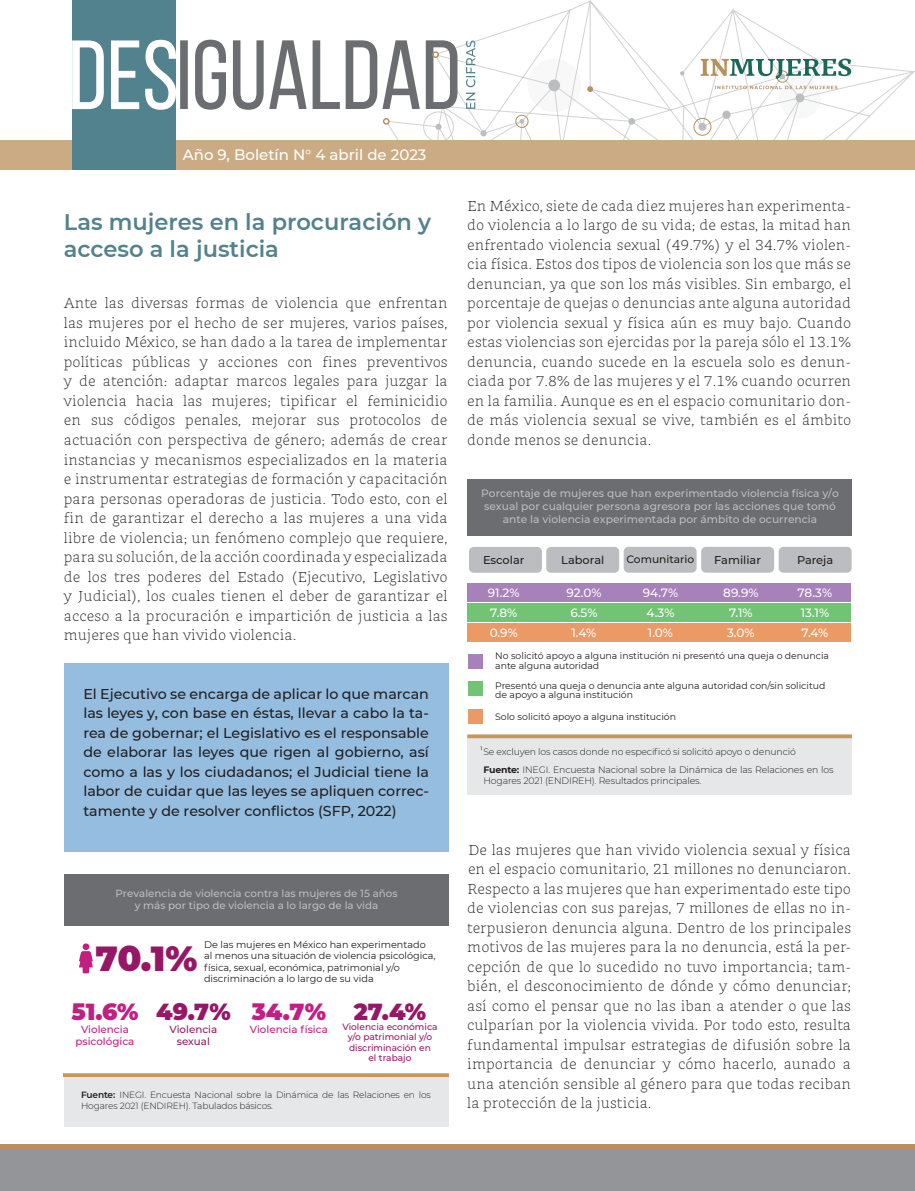
<style>
.page{position:relative;width:915px;height:1191px;background:#fff}
.page>*{position:absolute;margin:0;border:0;box-sizing:border-box;transform-origin:0 0}
.t1{font:900 34.8px "Montserrat";color:#961765}
.t2{font:900 23.25px "Montserrat";color:#c21f83}
.t3{font:900 23.25px "Montserrat";color:#961765}
.Titulo_1{font:600 22.5px/27px "Montserrat";color:#52828d}
.t4{font:500 15px "Montserrat";color:#fff}
.Cuerpo{font:300 14.25px/19.5px "GMX";color:#231f20;text-align:justify}
.Titulo_1-2{font:300 14.25px/19.5px "GMX";color:#231f20;text-align:justify}
.Cuerpo-2{font:500 14.25px/19.5px "Montserrat";color:#231f20;text-align:justify}
.t5{font:500 12px/20px "Montserrat";color:#fff;text-align:center}
.t6{font:500 11.4px "Montserrat";color:#231f20}
.t7{font:500 10.65px/12.8px "Montserrat";color:#bcbdc0;text-align:center}
.t8{font:500 10.65px "Montserrat";color:#231f20}
.t9{font:500 10.35px/12.3px "Montserrat";color:#bcbdc0;text-align:center}
.t10{font:500 10.35px/12.9px "Montserrat";color:#c21f83;text-align:center}
.t11{font:500 10.35px/12.9px "Montserrat";color:#961765;text-align:center}
.t12{font:9.6px/11.6px "Montserrat";color:#231f20}
.t13{font:9.3px/9.3px "Montserrat";color:#231f20}
.t14{font:300 9.3px/17.9px "Montserrat";letter-spacing:-.015em;color:#231f20}
.t15{font:300 9px/10.8px "Montserrat";letter-spacing:-.015em;color:#231f20}
.t16{font:500 9px/10.4px "Montserrat";color:#961765;text-align:center}
.s1{font-weight:600}
.s2{font-weight:700}
</style>
<div class="page">
<div style="left:0;top:1149px;width:914px;height:42px;background:#939598"></div>
<div style="left:0;top:1143px;width:914px;height:6px;background:#b7905d"></div>
<svg style="left:388px;top:0;width:526px;height:140px"></svg>
<svg style="left:435px;top:124px;width:6px;height:6px"></svg>
<div style="left:423px;top:111px;width:30px;height:31px;border:1px solid #d1d2d4;border-radius:50%"></div>
<svg style="left:480px;top:130px;width:6px;height:6px"></svg>
<div style="left:693px;top:118px;width:18px;height:18px;border:1px solid #b7905d;border-radius:50%"></div>
<div style="left:698px;top:123px;width:8px;height:8px;background:#bcbdc0;border-radius:50%"></div>
<div style="left:0;top:140px;width:914px;height:30px;background:#caab84"></div>
<svg style="left:383px;top:118px;width:6px;height:7px"></svg>
<div style="left:72px;top:0;width:104px;height:170px;background:#52828d"></div>
<svg style="left:466px;top:41px;width:9px;height:68px"></svg>
<svg style="left:72px;top:40px;width:385px;height:70px"></svg>
<svg style="left:514px;top:59px;width:336px;height:69px"></svg>
<div style="left:64px;top:663px;width:384px;height:188px;background:#94bddf"></div>
<div style="left:469px;top:547px;width:72px;height:26px;background:#bcbdc0;border-radius:5px"></div>
<div style="left:467px;top:479px;width:383px;height:57px;background:#6c6d70"></div>
<div style="left:623px;top:547px;width:73px;height:25px;background:#bcbdc0;border-radius:5px"></div>
<div style="left:701px;top:547px;width:72px;height:25px;background:#bcbdc0;border-radius:5px"></div>
<div style="left:778px;top:547px;width:72px;height:25px;background:#bcbdc0;border-radius:5px"></div>
<div style="left:546px;top:547px;width:73px;height:26px;background:#bcbdc0;border-radius:5px"></div>
<div style="left:467px;top:736px;width:383px;height:58px;background:#e6e7e9"></div>
<svg style="left:467px;top:734px;width:383px;height:4px;background:#caa46c"></svg>
<div style="left:467px;top:583px;width:383px;height:18px;background:#a681ba"></div>
<div style="left:467px;top:603px;width:383px;height:18px;background:#73c375"></div>
<div style="left:467px;top:623px;width:383px;height:18px;background:#eb9a66"></div>
<div style="left:467px;top:654px;width:15px;height:14px;background:#a681ba"></div>
<div style="left:467px;top:681px;width:15px;height:15px;background:#73c375"></div>
<div style="left:467px;top:709px;width:15px;height:14px;background:#eb9a66"></div>
<div style="left:64px;top:874px;width:384px;height:51px;background:#6c6d70"></div>
<div style="left:64px;top:1076px;width:384px;height:50px;background:#e6e7e9"></div>
<svg style="left:64px;top:1073px;width:384px;height:4px;background:#c79f65"></svg>
<div style="left:83px;top:943px;width:6px;height:7px;background:#c21f83;border-radius:50%"></div>
<svg style="left:79px;top:951px;width:14px;height:22px"></svg>
<p class="t4" style="left:183px;top:144px;width:245px">Año 9, Boletín N° 4 abril de 2023</p>
<p class="Titulo_1" style="left:64px;top:208px;width:369px">Las mujeres en la procuración y acceso a la justicia</p>
<p class="Titulo_1-2" style="left:64px;top:294px;width:385px">Ante las diversas formas de violencia que enfrentan las mujeres por el hecho de ser mujeres, varios países, incluido México, se han dado a la tarea de implementar políticas públicas y acciones con fines preventivos y de atención: adaptar marcos legales para juzgar la violencia hacia las mujeres; tipificar el feminicidio en sus códigos penales, mejorar sus protocolos de actuación con perspectiva de género; además de crear instancias y mecanismos especializados en la materia e instrumentar estrategias de formación y capacitación para personas operadoras de justicia. Todo esto, con el fin de garantizar el derecho a las mujeres a una vida libre de violencia; un fenómeno complejo que requiere, para su solución, de la acción coordinada y especializada de los tres poderes del Estado (Ejecutivo, Legislativo y Judicial), los cuales tienen el deber de garantizar el acceso a la procuración e impartición de justicia a las mujeres que han vivido violencia.</p>
<p class="Cuerpo-2" style="left:83px;top:683px;width:347px">El Ejecutivo se encarga de aplicar lo que marcan las leyes y, con base en éstas, llevar a cabo la ta&shy;rea de gobernar; el Legislativo es el responsable de elaborar las leyes que rigen al gobierno, así como a las y los ciudadanos; el Judicial tiene la labor de cuidar que las leyes se apliquen correc&shy;tamente y de resolver conflictos (SFP, 2022)</p>
<p class="t9" style="left:115px;top:886px;width:284px">Prevalencia de violencia contra las mujeres de 15 años y más por tipo de violencia a lo largo de la vida</p>
<p class="t12" style="left:204px;top:938px;width:233px">De las mujeres en México han experimentado al menos una situación de violencia psicológica, física, sexual, económica, patrimonial y/o discriminación a lo largo de su vida</p>
<p class="t1" style="left:96px;top:932px;width:103px">70.1%</p>
<p class="t2" style="left:71px;top:994px;width:68px">51.6%</p>
<p class="t10" style="left:75px;top:1022px;width:60px">Violencia psicológica</p>
<p class="t3" style="left:156px;top:994px;width:76px">49.7%</p>
<p class="t11" style="left:169px;top:1022px;width:49px">Violencia sexual</p>
<p class="t3" style="left:353px;top:994px;width:74px">27.4%</p>
<p class="t16" style="left:348px;top:1031px;width:86px">y/o patrimonial y/o discriminación en el trabajo</p>
<p class="t2" style="left:251px;top:994px;width:76px">34.7%</p>
<p class="t10" style="left:250px;top:1022px;width:79px">Violencia física</p>
<p class="t16" style="left:342px;top:1021px;width:97px">Violencia económica</p>
<p class="t15" style="left:81px;top:1089px;width:351px"><span class="s1">Fuente:</span> INEGI. Encuesta Nacional sobre la Dinámica de las Relaciones en los<br>Hogares 2021 (ENDIREH). Tabulados básicos.</p>
<p class="Cuerpo" style="left:467px;top:196px;width:385px">En México, siete de cada diez mujeres han experimenta&shy;do violencia a lo largo de su vida; de estas, la mitad han enfrentado violencia sexual (49.7%) y el 34.7% violen&shy;cia física. Estos dos tipos de violencia son los que más se denuncian, ya que son los más visibles. Sin embargo, el porcentaje de quejas o denuncias ante alguna autoridad por violencia sexual y física aún es muy bajo. Cuando estas violencias son ejercidas por la pareja sólo el 13.1% denuncia, cuando sucede en la escuela solo es denun&shy;ciada por 7.8% de las mujeres y el 7.1% cuando ocurren en la familia. Aunque es en el espacio comunitario don&shy;de más violencia sexual se vive, también es el ámbito donde menos se denuncia.</p>
<p class="t7" style="left:481px;top:487px;width:359px">Porcentaje de mujeres que han experimentado violencia física y/o sexual por cualquier persona agresora por las acciones que tomó ante la violencia experimentada por ámbito de ocurrencia</p>
<p class="t6" style="left:483px;top:551px;width:43px">Escolar</p>
<p class="t6" style="left:561px;top:551px;width:44px">Laboral</p>
<p class="t8" style="left:626px;top:552px;width:69px">Comunitario</p>
<p class="t6" style="left:714px;top:551px;width:48px">Familiar</p>
<p class="t6" style="left:796px;top:551px;width:38px">Pareja</p>
<p class="t5" style="left:487px;top:582px;width:33px;text-align:left">91.2%<br>7.8%<br>0.9%</p>
<p class="t5" style="left:566px;top:582px;width:37px">92.0%<br>6.5%<br>1.4%</p>
<p class="t5" style="left:642px;top:582px;width:37px">94.7%<br>4.3%<br>1.0%</p>
<p class="t5" style="left:723px;top:582px;width:37px">89.9%<br>7.1%<br>3.0%</p>
<p class="t5" style="left:797px;top:582px;width:36px;text-align:left">78.3%<br>13.1%<br>7.4%</p>
<p class="t13" style="left:495px;top:651px;width:335px">No solicitó apoyo a alguna institución ni presentó una queja o denuncia ante alguna autoridad</p>
<p class="t13" style="left:495px;top:680px;width:331px">Presentó una queja o denuncia ante alguna autoridad con/sin solicitud de apoyo a alguna institución</p>
<p class="t13" style="left:495px;top:711px;width:182px">Solo solicitó apoyo a alguna institución</p>
<p class="t14" style="left:483px;top:742px;width:351px">Se excluyen los casos donde no especificó si solicitó apoyo o denunció<br><span class="s2">Fuente:</span> INEGI. Encuesta Nacional sobre la Dinámica de las Relaciones en los</p>
<p class="t14" style="left:483px;top:771px;width:219px">Hogares 2021 (ENDIREH). Resultados principales.</p>
<p class="Cuerpo" style="left:467px;top:840px;width:385px">De las mujeres que han vivido violencia sexual y física en el espacio comunitario, 21 millones no denunciaron.<br>Respecto a las mujeres que han experimentado este tipo de violencias con sus parejas, 7 millones de ellas no in&shy;terpusieron denuncia alguna. Dentro de los principales motivos de las mujeres para la no denuncia, está la per&shy;cepción de que lo sucedido no tuvo importancia; tam&shy;bién, el desconocimiento de dónde y cómo denunciar; así como el pensar que no las iban a atender o que las culparían por la violencia vivida. Por todo esto, resulta fundamental impulsar estrategias de difusión sobre la importancia de denunciar y cómo hacerlo, aunado a una atención sensible al género para que todas reciban la protección de la justicia.</p>
</div>
